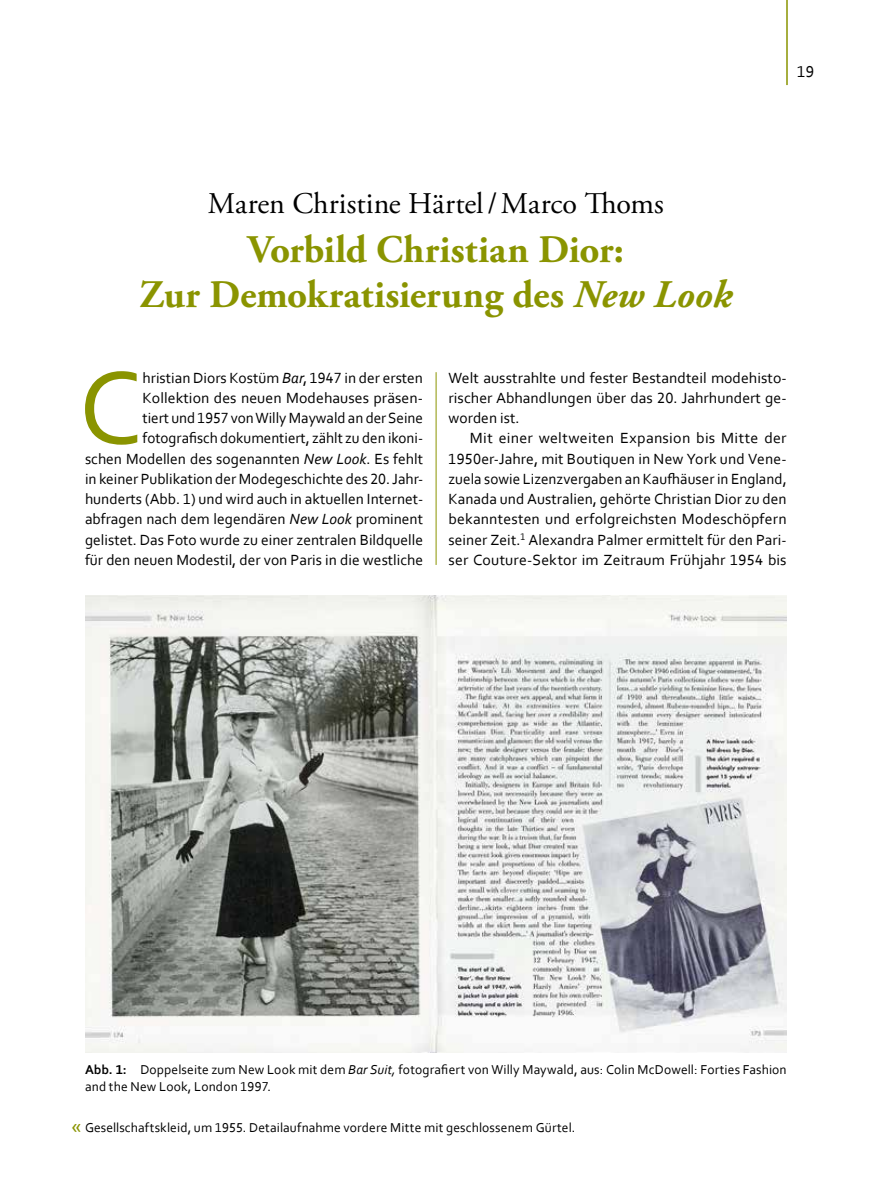
<style>
.page{position:relative;width:893px;height:1191px;background:#fff}
.page>*{position:absolute;margin:0;border:0;box-sizing:border-box;transform-origin:0 0}
.t1{font:108.45px "Corbel";color:#8a9400}
.t2{font:700 39px/45px "Adobe Garamond Pro";color:#8a9400;text-align:center}
.t3{font:30px "Adobe Garamond Pro";color:#000}
.t4{font:16.5px "Corbel";color:#000}
.t5{font:15.45px/20.2px "Corbel";color:#000;text-align:justify}
.t6{font:13.5px/17.2px "Corbel";letter-spacing:.01em;color:#000}
.s1{font-style:italic}
.s2{font-weight:700}
</style>
<div class="page">
<hr style="left:786px;top:0;width:2px;height:85px;background:#8a9400">
<hr style="left:436px;top:372px;width:1px;height:193px;background:#8a9400">
<img style="left:85px;top:595px;width:702px;height:457px">
<p class="t4" style="left:797px;top:61px;width:18px">19</p>
<h3 class="t3" style="left:208px;top:186px;width:457px">Maren Christine Härtel/Marco Thoms</h3>
<h2 class="t2" style="left:140px;top:228px;width:594px">Vorbild Christian Dior:<br>Zur Demokratisierung des <span class="s1">New Look</span></h2>
<h1 class="t1" style="left:79px;top:340px;width:65px">C</h1>
<p class="t5" style="left:85px;top:367px;width:340px;text-align:right">hristian Diors Kostüm <span class="s1">Bar</span>, 1947 in der ersten Kollektion des neuen Modehauses präsen-<br>tiert und 1957 von Willy Maywald an der Seine fotografisch dokumentiert, zählt zu den ikoni-<br>schen Modellen des sogenannten <span class="s1">New Look</span>. Es fehlt in keiner Publikation der Modegeschichte des 20.Jahr&shy;hunderts (Abb. 1) und wird auch in aktuellen Internet&shy;abfragen nach dem legendären <span class="s1">New Look</span> prominent gelistet. Das Foto wurde zu einer zentralen Bildquelle für den neuen Modestil, der von Paris in die westliche</p>
<p class="t5" style="left:449px;top:367px;width:340px">Welt ausstrahlte und fester Bestandteil modehisto&shy;rischer Abhandlungen über das 20. Jahrhundert ge&shy;worden ist.</p>
<p class="t5" style="left:449px;top:428px;width:340px;text-indent:21px">Mit einer weltweiten Expansion bis Mitte der 1950er-Jahre, mit Boutiquen in New York und Vene&shy;zuela sowie Lizenzvergaben an Kaufhäuser in England, Kanada und Australien, gehörte Christian Dior zu den bekanntesten und erfolgreichsten Modeschöpfern seiner Zeit.<sup>1</sup> Alexandra Palmer ermittelt für den Pari&shy;ser Couture-Sektor im Zeitraum Frühjahr 1954 bis</p>
<p class="t6" style="left:85px;top:1060px;width:703px"><span class="s2">Abb. 1:</span> Doppelseite zum New Look mit dem <span class="s1">Bar Suit,</span> fotografiert von Willy Maywald, aus: Colin McDowell: Forties Fashion and the New Look, London 1997.</p>
<p class="t6" style="left:85px;top:1118px;width:492px">Gesellschaftskleid, um 1955. Detailaufnahme vordere Mitte mit geschlossenem Gürtel.</p>
</div>
